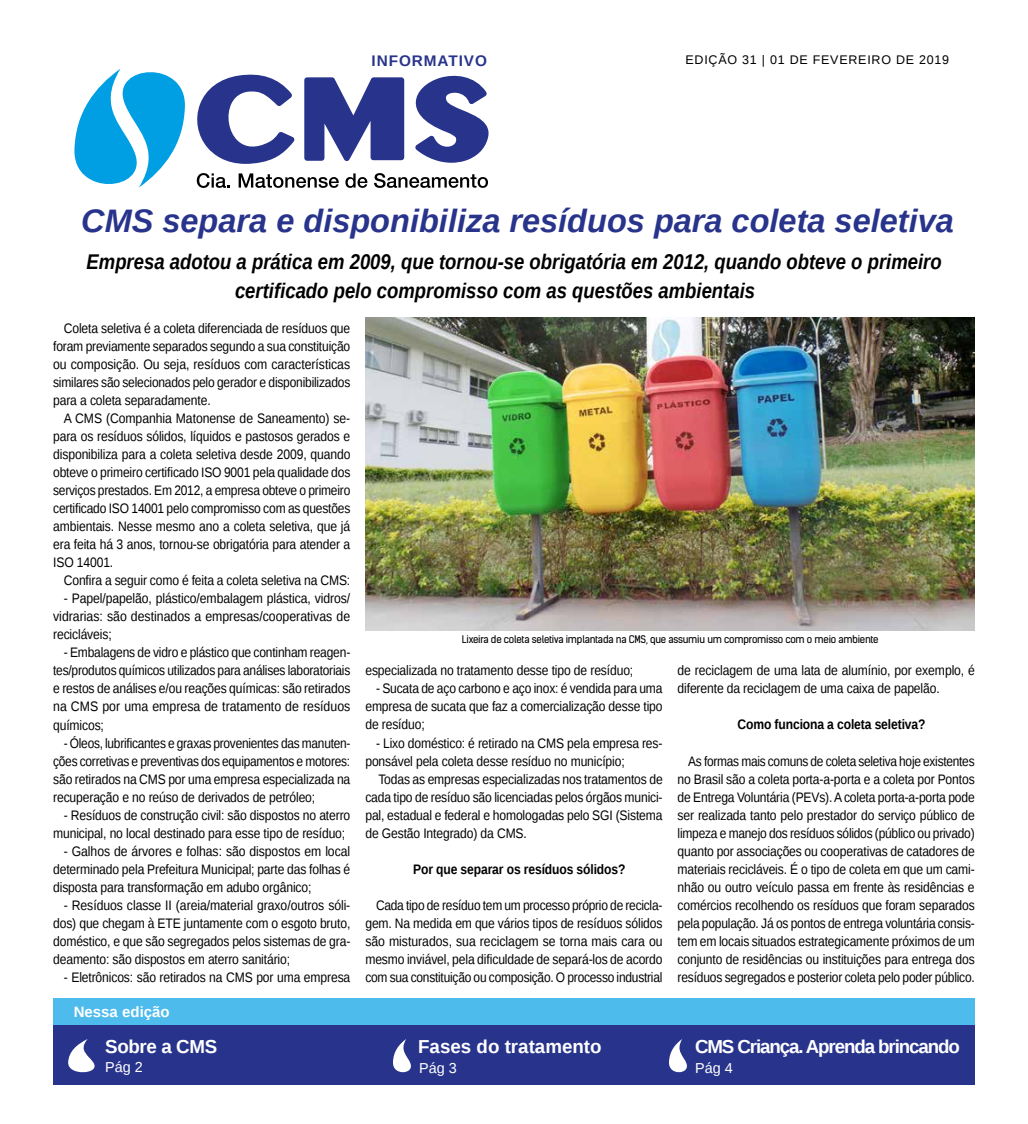
<style>
.page{position:relative;width:1028px;height:1124px;background:#fff}
.page>*{position:absolute;margin:0;border:0;box-sizing:border-box;transform-origin:0 0}
.t1{font:italic 700 32.5px "Liberation Sans";color:#28348b}
.t2{font:italic 700 21.25px/28.8px "Liberation Sans";color:#000;scale:.87 1}
.t3{font:700 18.75px "Liberation Sans";letter-spacing:-.06em;color:#fff}
.t4{font:700 18.75px "Liberation Sans";color:#fff}
.t5{font:700 18.75px "Liberation Sans";letter-spacing:-.02em;color:#fff}
.t6{font:700 15.38px "Liberation Sans";letter-spacing:.06em;color:#28348b}
.t7{font:700 15px "Liberation Sans";color:#fff}
.t8{font:14.38px "Liberation Sans";color:#fff}
.t9{font:13.75px/18px "Liberation Sans";letter-spacing:-.01em;color:#000;text-align:justify;scale:.87 1}
.t10{font:13.75px/18px "Liberation Sans";letter-spacing:-.01em;color:#000;text-align:justify;scale:.88 1}
.t11{font:13.75px/18px "Liberation Sans";letter-spacing:-.01em;color:#000;text-align:justify;scale:.89 1}
.t12{font:700 13.75px "Liberation Sans";letter-spacing:-.01em;color:#000;scale:.88 1}
.t13{font:12.5px "Liberation Sans";letter-spacing:.06em;color:#000}
.t14{font:10px "Kelson Sans";letter-spacing:-.02em;color:#000}
</style>
<div class="page">
<svg style="left:74px;top:68px;width:415px;height:120px"></svg>
<div style="left:53px;top:998px;width:921px;height:40px;background:#4dbbeb"></div>
<div style="left:53px;top:1025px;width:921px;height:59px;background:#28348b"></div>
<svg style="left:68px;top:1039px;width:27px;height:34px"></svg>
<svg style="left:669px;top:1039px;width:18px;height:34px"></svg>
<svg style="left:393px;top:1039px;width:18px;height:34px"></svg>
<img style="left:366px;top:317px;width:608px;height:313px">
<p class="t6" style="left:371px;top:50px;width:117px">INFORMATIVO</p>
<p class="t13" style="left:685px;top:53px;width:265px">EDIÇÃO 31 | 01 DE FEVEREIRO DE 2019</p>
<h1 class="t1" style="left:81px;top:198px;width:874px">CMS separa e disponibiliza resíduos para coleta seletiva</h1>
<h2 class="t2" style="left:235px;top:247px;width:813px;text-indent:-148px">Empresa adotou a prática em 2009, que tornou-se obrigatória em 2012, quando obteve o primeiro certificado pelo compromisso com as questões ambientais</h2>
<p class="t10" style="left:53px;top:320px;width:339px;text-indent:11px">Coleta seletiva é a coleta diferenciada de resíduos que foram previamente separados segundo a sua constituição ou composição. Ou seja, resíduos com características similares são selecionados pelo gerador e disponibilizados para a coleta separadamente.</p>
<p class="t11" style="left:53px;top:410px;width:336px;text-indent:11px">A CMS (Companhia Matonense de Saneamento) se&shy;para os resíduos sólidos, líquidos e pastosos gerados e disponibiliza para a coleta seletiva desde 2009, quando obteve o primeiro certificado ISO 9001 pela qualidade dos serviços prestados. Em 2012, a empresa obteve o primeiro certificado ISO 14001 pelo compromisso com as questões ambientais. Nesse mesmo ano a coleta seletiva, que já era feita há 3 anos, tornou-se obrigatória para atender a ISO 14001.</p>
<p class="t10" style="left:64px;top:572px;width:327px">Confira a seguir como é feita a coleta seletiva na CMS:</p>
<p class="t11" style="left:53px;top:590px;width:335px;text-indent:11px">- Papel/papelão, plástico/embalagem plástica, vidros/ vidrarias: são destinados a empresas/cooperativas de recicláveis;</p>
<p class="t9" style="left:53px;top:644px;width:343px;text-indent:11px">- Embalagens de vidro e plástico que continham reagen&shy;tes/produtos químicos utilizados para análises laboratoriais e restos de análises e/ou reações químicas: são retirados na CMS por uma empresa de tratamento de resíduos químicos;</p>
<p class="t9" style="left:53px;top:734px;width:343px;text-indent:11px">- Óleos, lubrificantes e graxas provenientes das manuten&shy;ções corretivas e preventivas dos equipamentos e motores: são retirados na CMS por uma empresa especializada na recuperação e no reúso de derivados de petróleo;</p>
<p class="t10" style="left:53px;top:806px;width:339px;text-indent:11px">- Resíduos de construção civil: são dispostos no aterro municipal, no local destinado para esse tipo de resíduo;</p>
<p class="t11" style="left:53px;top:842px;width:335px;text-indent:11px">- Galhos de árvores e folhas: são dispostos em local determinado pela Prefeitura Municipal; parte das folhas é disposta para transformação em adubo orgânico;</p>
<p class="t11" style="left:53px;top:896px;width:335px;text-indent:11px">- Resíduos classe II (areia/material graxo/outros sóli&shy;dos) que chegam à ETE juntamente com o esgoto bruto, doméstico, e que são segregados pelos sistemas de gra&shy;deamento: são dispostos em aterro sanitário;</p>
<p class="t10" style="left:64px;top:968px;width:327px">- Eletrônicos: são retirados na CMS por uma empresa</p>
<p class="t7" style="left:74px;top:1000px;width:97px">Nessa edição</p>
<h3 class="t5" style="left:105px;top:1033px;width:113px">Sobre a CMS</h3>
<p class="t8" style="left:105px;top:1058px;width:39px">Pág 2</p>
<p class="t14" style="left:462px;top:633px;width:418px">Lixeira de coleta seletiva implantada na CMS, que assumiu um compromisso com o meio ambiente</p>
<p class="t10" style="left:365px;top:662px;width:306px">especializada no tratamento desse tipo de resíduo;</p>
<p class="t10" style="left:365px;top:680px;width:339px;text-indent:11px">- Sucata de aço carbono e aço inox: é vendida para uma empresa de sucata que faz a comercialização desse tipo de resíduo;</p>
<p class="t10" style="left:365px;top:734px;width:339px;text-indent:11px">- Lixo doméstico: é retirado na CMS pela empresa res&shy;ponsável pela coleta desse resíduo no município;</p>
<p class="t10" style="left:365px;top:770px;width:339px;text-indent:13px">Todas as empresas especializadas nos tratamentos de cada tipo de resíduo são licenciadas pelos órgãos munici&shy;pal, estadual e federal e homologadas pelo SGI (Sistema de Gestão Integrado) da CMS.</p>
<p class="t12" style="left:413px;top:859px;width:243px">Por que separar os resíduos sólidos?</p>
<p class="t9" style="left:365px;top:896px;width:343px;text-indent:11px">Cada tipo de resíduo tem um processo próprio de recicla&shy;gem. Na medida em que vários tipos de resíduos sólidos são misturados, sua reciclagem se torna mais cara ou mesmo inviável, pela dificuldade de separá-los de acordo com sua constituição ou composição. O processo industrial</p>
<p class="t10" style="left:677px;top:662px;width:339px">de reciclagem de uma lata de alumínio, por exemplo, é diferente da reciclagem de uma caixa de papelão.</p>
<p class="t12" style="left:737px;top:715px;width:215px">Como funciona a coleta seletiva?</p>
<p class="t9" style="left:677px;top:752px;width:343px;text-indent:11px">As formas mais comuns de coleta seletiva hoje existentes no Brasil são a coleta porta-a-porta e a coleta por Pontos de Entrega Voluntária (PEVs). A coleta porta-a-porta pode ser realizada tanto pelo prestador do serviço público de limpeza e manejo dos resíduos sólidos (público ou privado) quanto por associações ou cooperativas de catadores de materiais recicláveis. É o tipo de coleta em que um cami&shy;nhão ou outro veículo passa em frente às residências e comércios recolhendo os resíduos que foram separados pela população. Já os pontos de entrega voluntária consis&shy;tem em locais situados estrategicamente próximos de um conjunto de residências ou instituições para entrega dos resíduos segregados e posterior coleta pelo poder público.</p>
<h3 class="t4" style="left:418px;top:1033px;width:185px">Fases do tratamento</h3>
<p class="t8" style="left:419px;top:1060px;width:39px">Pág 3</p>
<h3 class="t3" style="left:695px;top:1033px;width:266px">CMS Criança. Aprenda brincando</h3>
<p class="t8" style="left:695px;top:1060px;width:39px">Pág 4</p>
</div>
